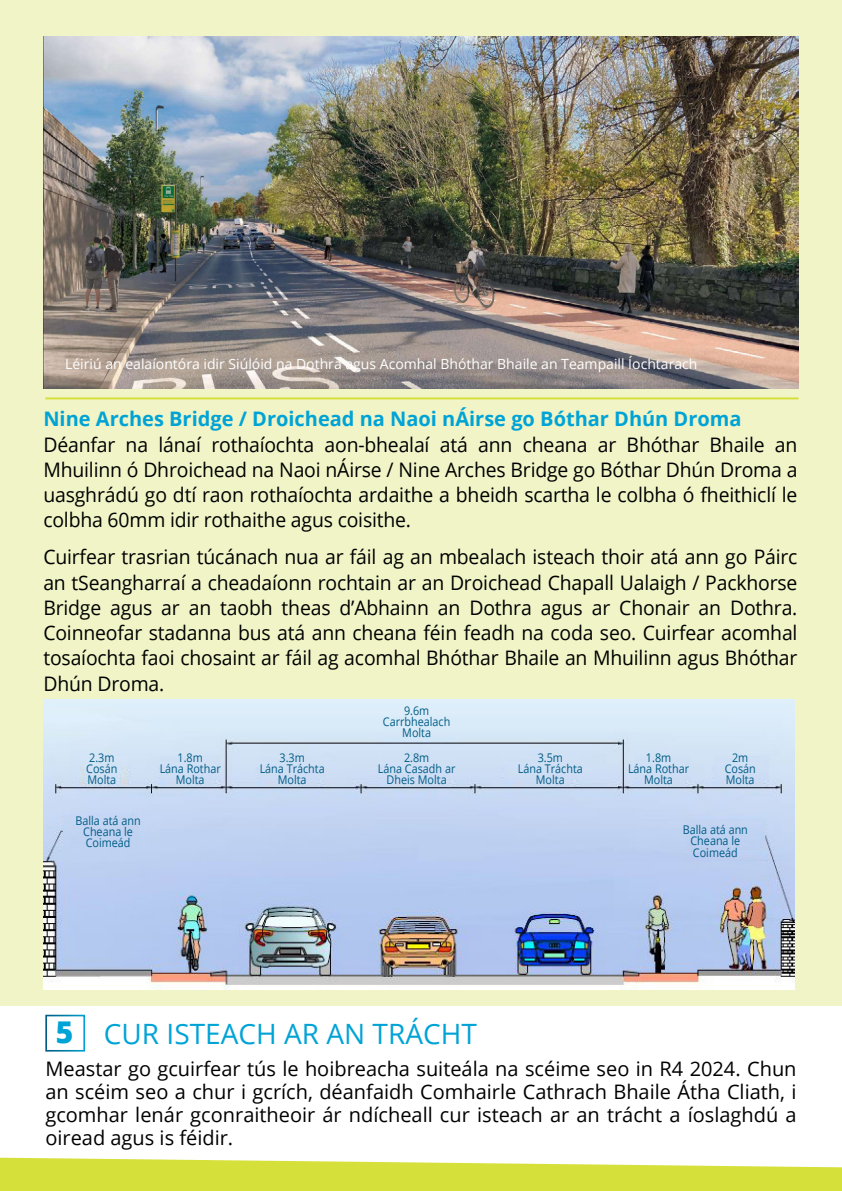
<style>
.page{position:relative;width:842px;height:1191px;background:#fff}
.page>*{position:absolute;margin:0;border:0;box-sizing:border-box;transform-origin:0 0}
.Bold_Number{font:800 30px "Open Sans";color:#00a3d6}
.Subheading_3{font:28px "Open Sans";color:#00a3d6}
.Main_Paragraph{font:20px/25.2px "Open Sans";letter-spacing:-.01em;color:#000;text-align:justify}
.Main_Paragraph-2{font:700 20px "Open Sans";color:#00a3d6}
.Small{font:14px "Open Sans";color:#fff}
.t1{font:12px/11.2px "Open Sans";color:#005c85;text-align:center;scale:.9 1}
</style>
<div class="page">
<div style="left:0;top:0;width:842px;height:1005px;background:#f0f4c6"></div>
<svg style="left:0;top:1157px;width:842px;height:34px;background:#dce55a"></svg>
<img style="left:43px;top:699px;width:751px;height:290px">
<div style="left:45px;top:1014px;width:40px;height:37px;border:2px solid #fff"></div>
<img style="left:43px;top:37px;width:755px;height:351px">
<hr style="left:45px;top:397px;width:753px;height:2px;background:#d6e03b">
<p class="Small" style="left:65px;top:354px;width:634px">Léiriú an ealaíontóra idir Siúlóid na Dothra agus Acomhal Bhóthar Bhaile an Teampaill Íochtarach</p>
<p class="Main_Paragraph-2" style="left:43px;top:405px;width:700px">Nine Arches Bridge / Droichead na Naoi nÁirse go Bóthar Dhún Droma</p>
<p class="Main_Paragraph" style="left:43px;top:431px;width:756px">Déanfar na lánaí rothaíochta aon-bhealaí atá ann cheana ar Bhóthar Bhaile an Mhuilinn ó Dhroichead na Naoi nÁirse / Nine Arches Bridge go Bóthar Dhún Droma a uasghrádú go dtí raon rothaíochta ardaithe a bheidh scartha le colbha ó fheithiclí le colbha 60mm idir rothaithe agus coisithe.</p>
<p class="Main_Paragraph" style="left:43px;top:544px;width:756px">Cuirfear trasrian túcánach nua ar fáil ag an mbealach isteach thoir atá ann go Páirc an tSeangharraí a cheadaíonn rochtain ar an Droichead Chapall Ualaigh / Packhorse Bridge agus ar an taobh theas d’Abhainn an Dothra agus ar Chonair an Dothra.<br>Coinneofar stadanna bus atá ann cheana féin feadh na coda seo. Cuirfear acomhal tosaíochta faoi chosaint ar fáil ag acomhal Bhóthar Bhaile an Mhuilinn agus Bhóthar Dhún Droma.</p>
<p class="t1" style="left:89px;top:751px;width:30px">2.3m</p>
<p class="t1" style="left:86px;top:763px;width:36px">Cosán</p>
<p class="t1" style="left:87px;top:774px;width:34px">Molta</p>
<p class="t1" style="left:178px;top:751px;width:30px">1.8m</p>
<p class="t1" style="left:160px;top:763px;width:69px">Lána Rothar<br>Molta</p>
<p class="t1" style="left:280px;top:751px;width:30px">3.3m</p>
<p class="t1" style="left:260px;top:763px;width:74px">Lána Tráchta<br>Molta</p>
<p class="t1" style="left:404px;top:704px;width:30px">9.6m</p>
<p class="t1" style="left:383px;top:716px;width:76px">Carrbhealach</p>
<p class="t1" style="left:402px;top:727px;width:34px">Molta</p>
<p class="t1" style="left:404px;top:751px;width:30px">2.8m</p>
<p class="t1" style="left:378px;top:763px;width:88px">Lána Casadh ar<br>Dheis Molta</p>
<p class="t1" style="left:538px;top:751px;width:30px">3.5m</p>
<p class="t1" style="left:518px;top:763px;width:74px">Lána Tráchta<br>Molta</p>
<p class="t1" style="left:646px;top:751px;width:30px">1.8m</p>
<p class="t1" style="left:628px;top:763px;width:69px">Lána Rothar<br>Molta</p>
<p class="t1" style="left:732px;top:751px;width:20px">2m</p>
<p class="t1" style="left:725px;top:763px;width:36px">Cosán</p>
<p class="t1" style="left:726px;top:774px;width:34px">Molta</p>
<p class="t1" style="left:75px;top:814px;width:74px">Balla atá ann<br>Cheana le<br>Coimeád</p>
<p class="t1" style="left:683px;top:824px;width:74px">Balla atá ann<br>Cheana le<br>Coimeád</p>
<h4 class="Subheading_3" style="left:104px;top:1014px;width:374px">CUR ISTEACH AR AN TRÁCHT</h4>
<h5 class="Bold_Number" style="left:56px;top:1009px;width:19px">5</h5>
<p class="Main_Paragraph" style="left:45px;top:1056px;width:753px;line-height:23.2px">Meastar go gcuirfear tús le hoibreacha suiteála na scéime seo in R4 2024. Chun an scéim seo a chur i gcrích, déanfaidh Comhairle Cathrach Bhaile Átha Cliath, i gcomhar lenár gconraitheoir ár ndícheall cur isteach ar an trácht a íoslaghdú a oiread agus is féidir.</p>
</div>
